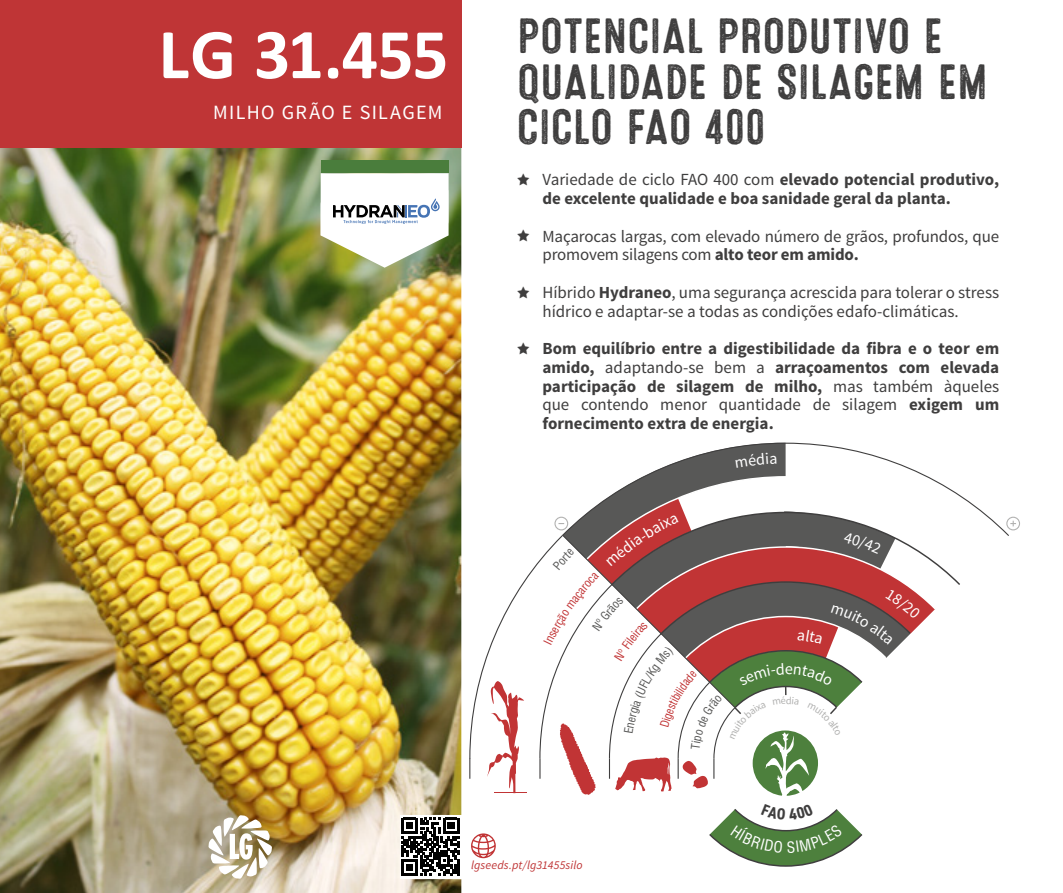
<style>
.page{position:relative;width:1063px;height:893px;background:#fff}
.page>*{position:absolute;margin:0;border:0;box-sizing:border-box;transform-origin:0 0}
.Variedad{font:700 72px "Calibri";letter-spacing:-.015em;color:#fff}
.Lema_variedad{font:49.5px/45px "Microbrew Three";letter-spacing:-.01em;color:#3f3e3e}
.t1{font:20.25px "Source Sans Pro";letter-spacing:.065em;color:#fff}
.Fichas_Listado_prop{font:700 16.95px/18.8px "Source Sans Pro";color:#3f3e3e}
.Fichas_Listado_prop-2{font:16.95px/18.8px "Source Sans Pro";letter-spacing:-.01em;color:#3f3e3e}
.t2{font:italic 12px "Source Sans Pro";letter-spacing:.01em;color:#bf3536}
.s1{font-family:"Star Things";font-weight:400;font-size:12px}
.s2{font-weight:400}
.s3{font-family:"Star Things";font-size:12px}
.s4{font-weight:700}
</style>
<div class="page">
<img style="left:0;top:148px;width:461px;height:745px">
<svg style="left:209px;top:815px;width:63px;height:64px"></svg>
<div style="left:321px;top:161px;width:128px;height:12px;background:#4a7d3c"></div>
<div style="left:0;top:0;width:461px;height:148px;background:#bf3536"></div>
<div style="left:1006px;top:517px;width:14px;height:13px;border:1px solid #b1b1b0;border-radius:50%"></div>
<svg style="left:1010px;top:521px;width:6px;height:5px"></svg>
<svg style="left:471px;top:833px;width:25px;height:25px"></svg>
<svg style="left:401px;top:818px;width:58px;height:58px"></svg>
<svg style="left:321px;top:173px;width:128px;height:95px"></svg>
<svg style="left:469px;top:443px;width:518px;height:353px"></svg>
<svg style="left:709px;top:809px;width:154px;height:58px"></svg>
<p class="Variedad" style="left:159px;top:3px;width:292px">LG 31.455</p>
<p class="t1" style="left:213px;top:100px;width:231px">MILHO GRÃO E SILAGEM</p>
<p class="Lema_variedad" style="left:517px;top:16px;width:473px">POTENCIAL PRODUTIVO E<br>QUALIDADE DE SILAGEM EM<br>CICLO FAO 400</p>
<p class="Fichas_Listado_prop" style="left:542px;top:171px;width:458px;text-indent:-26px"><span class="s1">A</span> <span class="s2">Variedade de ciclo FAO 400 com</span> elevado potencial produtivo, de excelente qualidade e boa sanidade geral da planta.</p>
<p class="Fichas_Listado_prop-2" style="left:542px;top:227px;width:458px;text-indent:-26px"><span class="s3">A</span> Maçarocas largas, com elevado número de grãos, profundos, que promovem silagens com <span class="s4">alto teor em amido.</span></p>
<p class="Fichas_Listado_prop-2" style="left:542px;top:283px;width:458px;text-indent:-26px"><span class="s3">A</span> Híbrido <span class="s4">Hydraneo</span>, uma segurança acrescida para tolerar o stress hídrico e adaptar-se a todas as condições edafo-climáticas.</p>
<p class="Fichas_Listado_prop" style="left:542px;top:340px;width:458px;text-align:justify;text-indent:-26px"><span class="s1">A</span> Bom equilíbrio entre a digestibilidade da fibra e o teor em amido, <span class="s2">adaptando-se bem a</span> arraçoamentos com elevada participação de silagem de milho, <span class="s2">mas também àqueles que contendo menor quantidade de silagem</span> exigem um fornecimento extra de energia.</p>
<p class="t2" style="left:471px;top:858px;width:113px">lgseeds.pt/lg31455silo</p>
</div>
